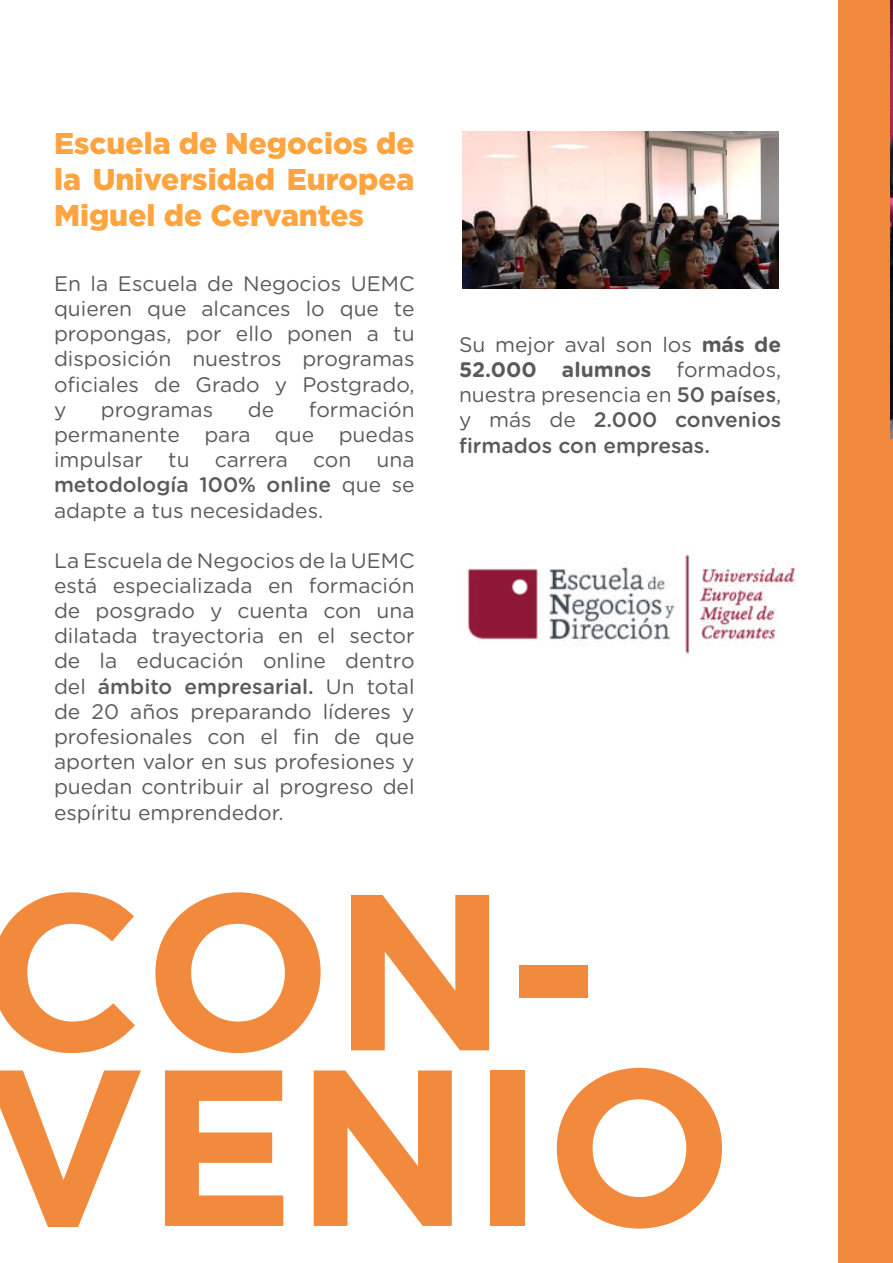
<style>
.page{position:relative;width:893px;height:1263px;background:#fff}
.page>*{position:absolute;margin:0;border:0;box-sizing:border-box;transform-origin:0 0}
.t1{font:700 222px/175.5px "Gotham";color:#f28a3d}
.t2{font:900 30px/36px "Gotham";color:#ffa43e;text-align:justify}
.t3{font:21px/25.2px "Gotham Rounded";color:#5a5a5a;text-align:justify}
.s1{font-weight:500}
.s2{font-weight:700}
</style>
<div class="page">
<div style="left:839px;top:0;width:54px;height:1262px;background:#f28a3d"></div>
<img style="left:890px;top:0;width:3px;height:438px">
<img style="left:467px;top:551px;width:329px;height:103px">
<img style="left:462px;top:132px;width:316px;height:156px">
<h2 class="t2" style="left:54px;top:124px;width:362px">Escuela de Negocios de la Universidad Europea Miguel de Cervantes</h2>
<p class="t3" style="left:54px;top:270px;width:362px">En la Escuela de Negocios UEMC quieren que alcances lo que te propongas, por ello ponen a tu disposición nuestros programas oficiales de Grado y Postgrado, y</p>
<p class="t3" style="left:101px;top:396px;width:114px">programas</p>
<p class="t3" style="left:248px;top:396px;width:28px">de</p>
<p class="t3" style="left:54px;top:396px;width:362px;text-indent:255px">formación permanente para que puedas impulsar tu carrera con una <span class="s1">metodología 100% online</span> que se adapte a tus necesidades.</p>
<p class="t3" style="left:54px;top:546px;width:362px">La Escuela de Negocios de la UEMC está especializada en formación de posgrado y cuenta con una dilatada trayectoria en el sector de la educación online dentro del <span class="s1">ámbito empresarial.</span> Un total de 20 años preparando líderes y profesionales con el fin de que aporten valor en sus profesiones y puedan contribuir al progreso del espíritu emprendedor.</p>
<p class="t3" style="left:459px;top:331px;width:324px">Su mejor aval son los <span class="s2">más de 52.000 alumnos</span> formados, nuestra presencia en <span class="s1">50 países</span>, y más de <span class="s1">2.000 convenios firmados con empresas.</span></p>
<h1 class="t1" style="left:-20px;top:878px;width:755px">CON-<br>VENIO</h1>
</div>
